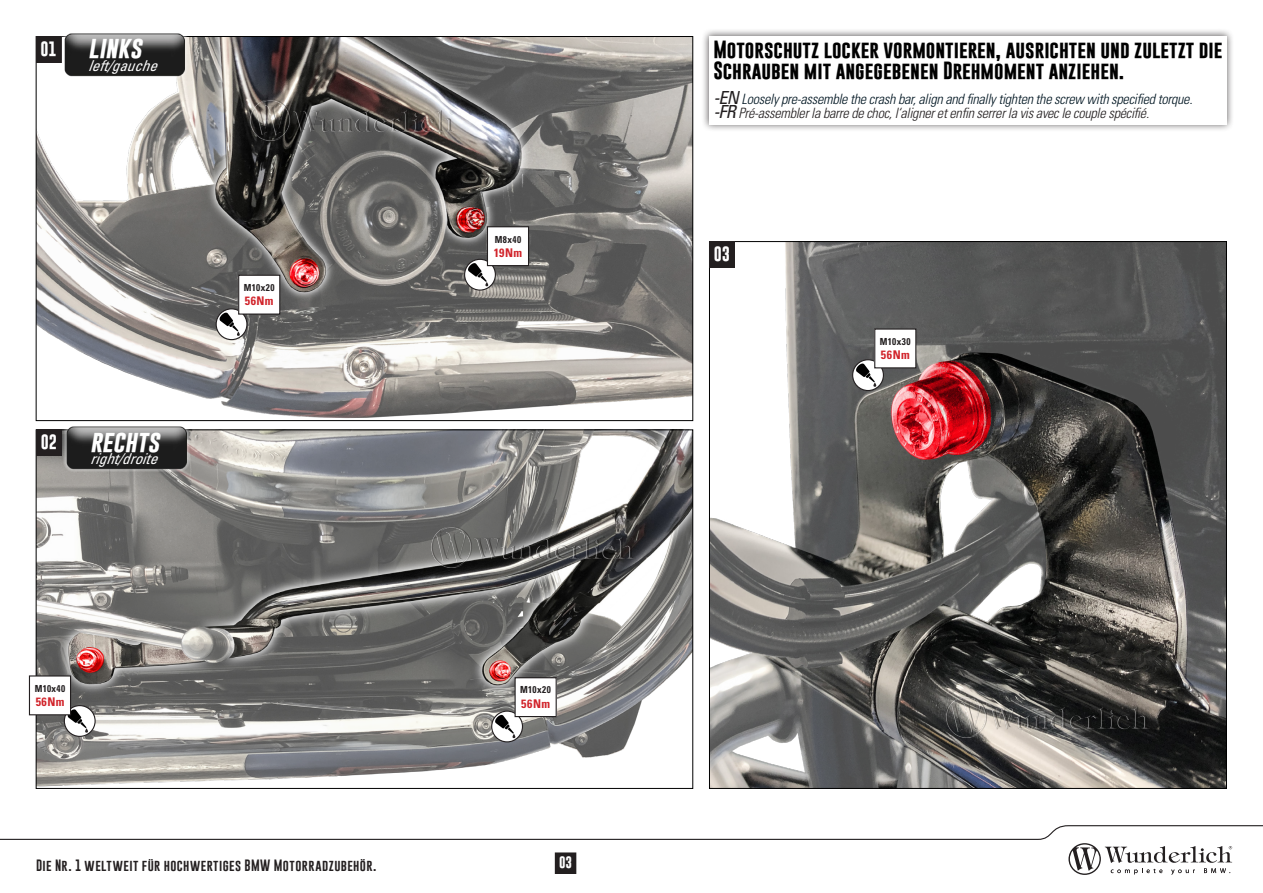
<style>
.page{position:relative;width:1263px;height:893px;background:#fff}
.page>*{position:absolute;margin:0;border:0;box-sizing:border-box;transform-origin:0 0}
.BU{font:italic 700 22.5px "Gobold";color:#fff}
.t1{font:700 18px/21px "Gobold";color:#000}
.BU-2{font:italic condensed 15px "Univers LT Std";color:#fff}
.t2{font:700 15px "Gobold";color:#fff}
.t3{font:italic 300 condensed 14.25px "Univers LT Std";letter-spacing:-.02em;color:#011622}
.t4{font:italic 300 condensed 14.25px "Univers LT Std";letter-spacing:-.02em;color:#231f20}
.t5{font:12px "Gobold";letter-spacing:.035em;color:#231f20}
.t6{font:700 condensed 12px "Univers LT Std";letter-spacing:.035em;color:#d1232a}
.t7{font:700 12px "Gobold";color:#fff}
.t8{font:700 condensed 9.75px "Univers LT Std";letter-spacing:.05em;color:#231f20;scale:.95 1}
.s1{font-weight:400;font-size:18px;color:#231f20}
.s2{font-weight:400;font-size:18px}
</style>
<div class="page">
<svg style="left:0;top:825px;width:1263px;height:50px"></svg>
<img style="left:38px;top:38px;width:653px;height:380px">
<img style="left:711px;top:243px;width:514px;height:544px">
<img style="left:38px;top:431px;width:653px;height:356px">
<svg style="left:64px;top:706px;width:31px;height:30px"></svg>
<div style="left:64px;top:705px;width:32px;height:32px;border:1px solid #231f20;border-radius:50%"></div>
<svg style="left:67px;top:709px;width:21px;height:24px"></svg>
<svg style="left:492px;top:711px;width:30px;height:31px"></svg>
<div style="left:491px;top:711px;width:32px;height:31px;border:1px solid #231f20;border-radius:50%"></div>
<svg style="left:494px;top:714px;width:21px;height:24px"></svg>
<svg style="left:216px;top:309px;width:31px;height:31px"></svg>
<div style="left:216px;top:308px;width:31px;height:32px;border:1px solid #231f20;border-radius:50%"></div>
<svg style="left:219px;top:312px;width:21px;height:24px"></svg>
<svg style="left:465px;top:259px;width:30px;height:31px"></svg>
<div style="left:464px;top:259px;width:32px;height:32px;border:1px solid #231f20;border-radius:50%"></div>
<svg style="left:467px;top:262px;width:21px;height:24px"></svg>
<svg style="left:853px;top:360px;width:30px;height:31px"></svg>
<div style="left:852px;top:359px;width:32px;height:32px;border:1px solid #231f20;border-radius:50%"></div>
<svg style="left:855px;top:363px;width:21px;height:24px"></svg>
<div style="left:555px;top:853px;width:21px;height:20px;background:#231f20"></div>
<div style="left:555px;top:853px;width:21px;height:21px;border:1px solid #231f20"></div>
<img style="left:251px;top:100px;width:205px;height:40px">
<div style="left:36px;top:36px;width:25px;height:26px;background:#231f20"></div>
<img style="left:55px;top:33px;width:148px;height:51px">
<div style="left:701px;top:29px;width:533px;height:103px;background:#231f20;opacity:.75"></div>
<div style="left:709px;top:36px;width:518px;height:88px;background:#fff"></div>
<img style="left:947px;top:697px;width:206px;height:41px">
<img style="left:432px;top:527px;width:206px;height:41px">
<div style="left:709px;top:241px;width:26px;height:26px;background:#231f20"></div>
<div style="left:36px;top:429px;width:26px;height:27px;background:#231f20"></div>
<img style="left:57px;top:392px;width:148px;height:85px">
<div style="left:239px;top:275px;width:41px;height:39px;background:#fff"></div>
<div style="left:238px;top:275px;width:42px;height:40px;border:1px solid #231f20"></div>
<div style="left:515px;top:678px;width:41px;height:39px;background:#fff"></div>
<div style="left:514px;top:677px;width:43px;height:40px;border:1px solid #231f20"></div>
<div style="left:29px;top:676px;width:42px;height:39px;background:#fff"></div>
<div style="left:29px;top:675px;width:42px;height:40px;border:1px solid #231f20"></div>
<div style="left:875px;top:329px;width:41px;height:39px;background:#fff"></div>
<div style="left:874px;top:328px;width:42px;height:40px;border:1px solid #231f20"></div>
<div style="left:487px;top:227px;width:41px;height:39px;background:#fff"></div>
<div style="left:487px;top:226px;width:42px;height:40px;border:1px solid #231f20"></div>
<p class="t2" style="left:40px;top:39px;width:18px">01</p>
<p class="BU" style="left:88px;top:33px;width:60px">LINKS</p>
<p class="BU-2" style="left:88px;top:56px;width:73px">left/gauche</p>
<p class="t2" style="left:41px;top:432px;width:18px">02</p>
<p class="BU" style="left:90px;top:426px;width:75px">RECHTS</p>
<p class="BU-2" style="left:90px;top:449px;width:71px">right/droite</p>
<p class="t8" style="left:244px;top:282px;width:34px">M10x20</p>
<p class="t6" style="left:245px;top:294px;width:30px">56Nm</p>
<p class="t8" style="left:35px;top:682px;width:34px">M10x40</p>
<p class="t6" style="left:36px;top:694px;width:30px">56Nm</p>
<p class="t8" style="left:495px;top:233px;width:29px">M8x40</p>
<p class="t6" style="left:494px;top:245px;width:30px">19Nm</p>
<p class="t8" style="left:520px;top:684px;width:34px">M10x20</p>
<p class="t6" style="left:521px;top:696px;width:30px">56Nm</p>
<p class="t5" style="left:36px;top:858px;width:342px">Die Nr. 1 weltweit für hochwertiges BMW Motorradzubehör.</p>
<p class="t7" style="left:559px;top:855px;width:15px">03</p>
<p class="t1" style="left:713px;top:39px;width:511px">Motorschutz locker vormontieren, ausrichten und zuletzt die<br>Schrauben mit angegebenen Drehmoment anziehen.</p>
<p class="t3" style="left:713px;top:90px;width:481px"><span class="s1">-EN</span> Loosely pre-assemble the crash bar, align and finally tighten the screw with specified torque.</p>
<p class="t4" style="left:713px;top:104px;width:437px"><span class="s2">-FR</span> Pré-assembler la barre de choc, l‘aligner et enfin serrer la vis avec le couple spécifié.</p>
<p class="t2" style="left:714px;top:244px;width:18px">03</p>
<p class="t8" style="left:880px;top:335px;width:34px">M10x30</p>
<p class="t6" style="left:881px;top:348px;width:30px">56Nm</p>
</div>
